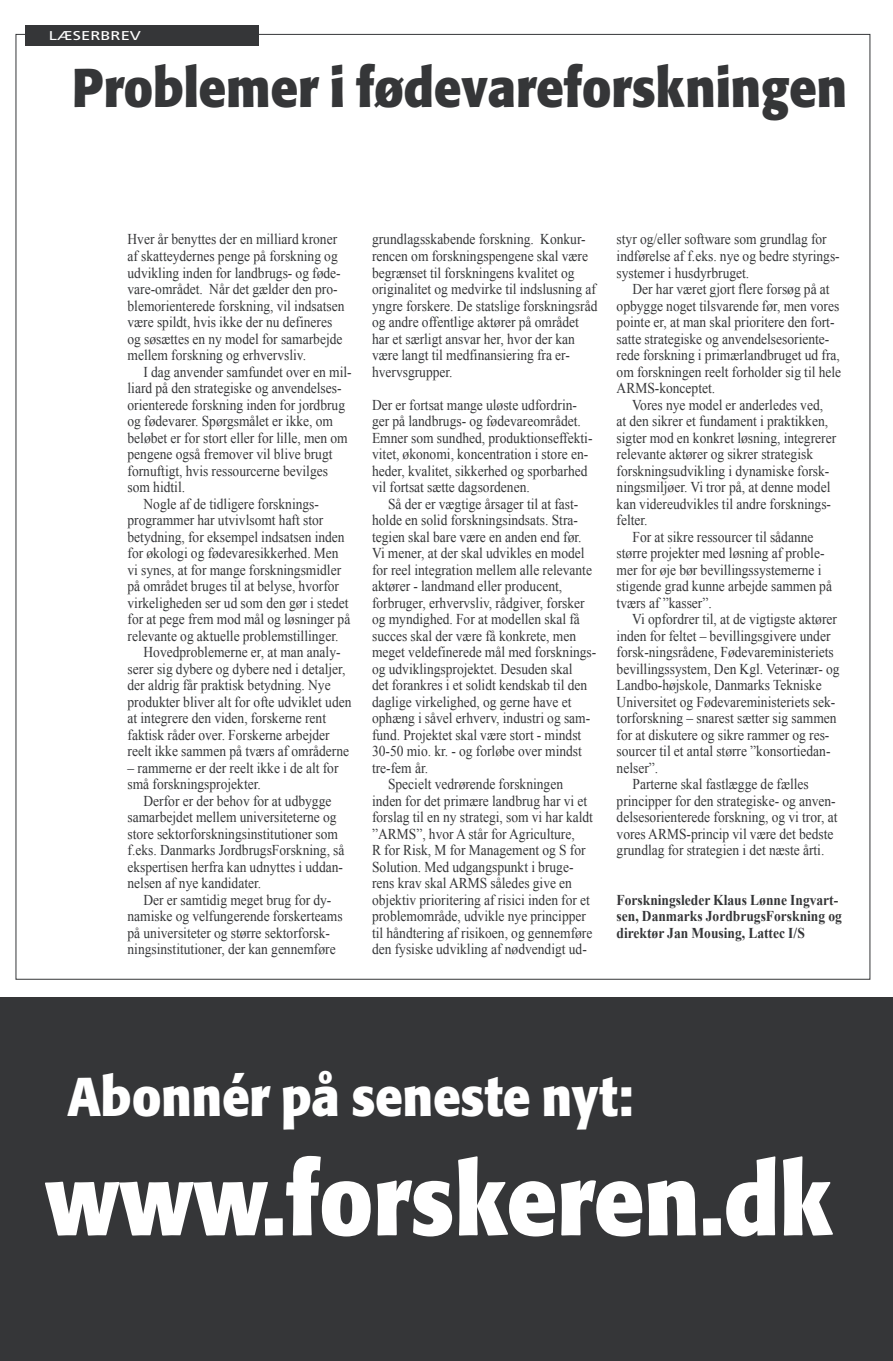
<style>
.page{position:relative;width:893px;height:1361px;background:#fff}
.page>*{position:absolute;margin:0;border:0;box-sizing:border-box;transform-origin:0 0}
.t1{font:700 99px "Formata";color:#fff;scale:.9 1}
.t2{font:700 54px "Formata";color:#353638;scale:.9 1}
.t3{font:700 54px "Formata";color:#fff;scale:.9 1}
.t4{font:15px/16.5px "Times New Roman";color:#353638;scale:.9 1}
.t5{font:700 15px/16.5px "Times New Roman";color:#353638;scale:.9 1}
.t6{font:12.75px "Frutiger";color:#fff;scale:1.3 1}
</style>
<div class="page">
<div style="left:26px;top:26px;width:233px;height:20px;background:#353638"></div>
<div style="left:0;top:996px;width:893px;height:365px;background:#353638"></div>
<p class="t6" style="left:49px;top:28px;width:72px">LÆSERBREV</p>
<h2 class="t2" style="left:72px;top:54px;width:863px">Problemer i fødevareforskningen</h2>
<p class="t4" style="left:128px;top:231px;width:243px">Hver år benyttes der en milliard kroner af skatteydernes penge på forskning og udvikling inden for landbrugs- og føde&shy;vare-området. Når det gælder den pro&shy;blemorienterede forskning, vil indsatsen være spildt, hvis ikke der nu defineres og søsættes en ny model for samarbejde mellem forskning og erhvervsliv.</p>
<p class="t4" style="left:144px;top:363px;width:233px">I dag anvender samfundet over en mil-</p>
<p class="t4" style="left:128px;top:379px;width:239px">liard på den strategiske og anvendelses-</p>
<p class="t4" style="left:128px;top:396px;width:243px">orienterede forskning inden for jordbrug</p>
<p class="t4" style="left:128px;top:412px;width:230px">og fødevarer. Spørgsmålet er ikke, om</p>
<p class="t4" style="left:128px;top:429px;width:246px">beløbet er for stort eller for lille, men om</p>
<p class="t4" style="left:128px;top:445px;width:229px">pengene også fremover vil blive brugt</p>
<p class="t4" style="left:128px;top:462px;width:224px">fornuftigt, hvis ressourcerne bevilges</p>
<p class="t4" style="left:128px;top:478px;width:65px">som hidtil.</p>
<p class="t4" style="left:144px;top:495px;width:197px">Nogle af de tidligere forsknings-</p>
<p class="t4" style="left:128px;top:511px;width:219px">programmer har utvivlsomt haft stor</p>
<p class="t4" style="left:128px;top:528px;width:243px">betydning, for eksempel indsatsen inden</p>
<p class="t4" style="left:128px;top:544px;width:236px">for økologi og fødevaresikkerhed. Men</p>
<p class="t4" style="left:128px;top:561px;width:239px">vi synes, at for mange forskningsmidler</p>
<p class="t4" style="left:128px;top:577px;width:237px">på området bruges til at belyse, hvorfor</p>
<p class="t4" style="left:128px;top:594px;width:247px">virkeligheden ser ud som den gør i stedet</p>
<p class="t4" style="left:128px;top:610px;width:249px">for at pege frem mod mål og løsninger på</p>
<p class="t4" style="left:128px;top:627px;width:236px">relevante og aktuelle problemstillinger.</p>
<p class="t4" style="left:144px;top:643px;width:220px">Hovedproblemerne er, at man analy-</p>
<p class="t4" style="left:128px;top:660px;width:244px">serer sig dybere og dybere ned i detaljer,</p>
<p class="t4" style="left:128px;top:676px;width:227px">der aldrig får praktisk betydning. Nye</p>
<p class="t4" style="left:128px;top:693px;width:250px">produkter bliver alt for ofte udviklet uden</p>
<p class="t4" style="left:128px;top:709px;width:222px">at integrere den viden, forskerne rent</p>
<p class="t4" style="left:128px;top:726px;width:226px">faktisk råder over. Forskerne arbejder</p>
<p class="t4" style="left:128px;top:742px;width:248px">reelt ikke sammen på tværs af områderne</p>
<p class="t4" style="left:128px;top:759px;width:236px">– rammerne er der reelt ikke i de alt for små forskningsprojekter.</p>
<p class="t4" style="left:128px;top:792px;width:243px;text-indent:16px">Derfor er der behov for at udbygge samarbejdet mellem universiteterne og store sektorforskningsinstitutioner som f.eks. Danmarks JordbrugsForskning, så ekspertisen herfra kan udnyttes i uddan&shy;nelsen af nye kandidater.</p>
<p class="t4" style="left:128px;top:891px;width:240px;text-indent:16px">Der er samtidig meget brug for dy&shy;namiske og velfungerende forskerteams på universiteter og større sektorforsk&shy;ningsinstitutioner, der kan gennemføre</p>
<p class="t4" style="left:372px;top:231px;width:252px">grundlagsskabende forskning. Konkur&shy;rencen om forskningspengene skal være begrænset til forskningens kvalitet og originalitet og medvirke til indslusning af yngre forskere. De statslige forskningsråd og andre offentlige aktører på området har et særligt ansvar her, hvor der kan være langt til medfinansiering fra er&shy;hvervsgrupper.</p>
<p class="t4" style="left:372px;top:396px;width:246px">Der er fortsat mange uløste udfordrin&shy;ger på landbrugs- og fødevareområdet.<br>Emner som sundhed, produktionseffekti&shy;vitet, økonomi, koncentration i store en&shy;heder, kvalitet, sikkerhed og sporbarhed vil fortsat sætte dagsordenen.</p>
<p class="t4" style="left:388px;top:495px;width:213px">Så der er vægtige årsager til at fast-</p>
<p class="t4" style="left:372px;top:511px;width:230px">holde en solid forskningsindsats. Stra-</p>
<p class="t4" style="left:372px;top:528px;width:234px">tegien skal bare være en anden end før.</p>
<p class="t4" style="left:372px;top:544px;width:238px">Vi mener, at der skal udvikles en model</p>
<p class="t4" style="left:372px;top:561px;width:246px">for reel integration mellem alle relevante</p>
<p class="t4" style="left:372px;top:577px;width:213px">aktører - landmand eller producent,</p>
<p class="t4" style="left:372px;top:594px;width:238px">forbruger, erhvervsliv, rådgiver, forsker</p>
<p class="t4" style="left:372px;top:610px;width:232px">og myndighed. For at modellen skal få</p>
<p class="t4" style="left:372px;top:627px;width:228px">succes skal der være få konkrete, men</p>
<p class="t4" style="left:372px;top:643px;width:251px">meget veldefinerede mål med forsknings-</p>
<p class="t4" style="left:372px;top:660px;width:224px">og udviklingsprojektet. Desuden skal</p>
<p class="t4" style="left:372px;top:676px;width:241px">det forankres i et solidt kendskab til den</p>
<p class="t4" style="left:372px;top:693px;width:223px">daglige virkelighed, og gerne have et</p>
<p class="t4" style="left:372px;top:709px;width:244px">ophæng i såvel erhverv, industri og sam-</p>
<p class="t4" style="left:372px;top:726px;width:234px">fund. Projektet skal være stort - mindst</p>
<p class="t4" style="left:372px;top:742px;width:235px">30-50 mio. kr. - og forløbe over mindst</p>
<p class="t4" style="left:372px;top:759px;width:64px">tre-fem år.</p>
<p class="t4" style="left:388px;top:775px;width:196px">Specielt vedrørende forskningen</p>
<p class="t4" style="left:372px;top:792px;width:241px">inden for det primære landbrug har vi et</p>
<p class="t4" style="left:372px;top:808px;width:247px">forslag til en ny strategi, som vi har kaldt</p>
<p class="t4" style="left:372px;top:825px;width:227px">”ARMS”, hvor A står for Agriculture,</p>
<p class="t4" style="left:372px;top:841px;width:239px">R for Risk, M for Management og S for</p>
<p class="t4" style="left:372px;top:858px;width:225px">Solution. Med udgangspunkt i bruge-</p>
<p class="t4" style="left:372px;top:874px;width:224px">rens krav skal ARMS således give en</p>
<p class="t4" style="left:372px;top:891px;width:244px">objektiv prioritering af risici inden for et</p>
<p class="t4" style="left:372px;top:907px;width:239px">problemområde, udvikle nye principper</p>
<p class="t4" style="left:372px;top:924px;width:246px">til håndtering af risikoen, og gennemføre</p>
<p class="t4" style="left:372px;top:940px;width:240px">den fysiske udvikling af nødvendigt ud-</p>
<p class="t4" style="left:617px;top:231px;width:249px">styr og/eller software som grundlag for indførelse af f.eks. nye og bedre styrings&shy;systemer i husdyrbruget.</p>
<p class="t4" style="left:617px;top:280px;width:251px;text-indent:16px">Der har været gjort flere forsøg på at opbygge noget tilsvarende før, men vores pointe er, at man skal prioritere den fort&shy;satte strategiske og anvendelsesoriente&shy;rede forskning i primærlandbruget ud fra, om forskningen reelt forholder sig til hele ARMS-konceptet.</p>
<p class="t4" style="left:632px;top:396px;width:214px">Vores nye model er anderledes ved,</p>
<p class="t4" style="left:617px;top:412px;width:237px">at den sikrer et fundament i praktikken,</p>
<p class="t4" style="left:617px;top:429px;width:245px">sigter mod en konkret løsning, integrerer</p>
<p class="t4" style="left:617px;top:445px;width:220px">relevante aktører og sikrer strategisk</p>
<p class="t4" style="left:617px;top:462px;width:238px">forskningsudvikling i dynamiske forsk-</p>
<p class="t4" style="left:617px;top:478px;width:239px">ningsmiljøer. Vi tror på, at denne model</p>
<p class="t4" style="left:617px;top:495px;width:240px">kan videreudvikles til andre forsknings-</p>
<p class="t4" style="left:617px;top:511px;width:36px">felter.</p>
<p class="t4" style="left:632px;top:528px;width:203px">For at sikre ressourcer til sådanne</p>
<p class="t4" style="left:617px;top:544px;width:233px">større projekter med løsning af proble-</p>
<p class="t4" style="left:617px;top:561px;width:229px">mer for øje bør bevillingssystemerne i</p>
<p class="t4" style="left:617px;top:577px;width:241px">stigende grad kunne arbejde sammen på</p>
<p class="t4" style="left:617px;top:594px;width:107px">tværs af ”kasser”.</p>
<p class="t4" style="left:632px;top:610px;width:229px">Vi opfordrer til, at de vigtigste aktører</p>
<p class="t4" style="left:617px;top:627px;width:239px">inden for feltet – bevillingsgivere under</p>
<p class="t4" style="left:617px;top:643px;width:243px">forsk-ningsrådene, Fødevareministeriets</p>
<p class="t4" style="left:617px;top:660px;width:249px">bevillingssystem, Den Kgl. Veterinær- og</p>
<p class="t4" style="left:617px;top:676px;width:229px">Landbo-højskole, Danmarks Tekniske</p>
<p class="t4" style="left:617px;top:693px;width:245px">Universitet og Fødevareministeriets sek-</p>
<p class="t4" style="left:617px;top:709px;width:246px">torforskning – snarest sætter sig sammen</p>
<p class="t4" style="left:617px;top:726px;width:238px">for at diskutere og sikre rammer og res-</p>
<p class="t4" style="left:617px;top:742px;width:239px">sourcer til et antal større ”konsortiedan-</p>
<p class="t4" style="left:617px;top:759px;width:48px">nelser”.</p>
<p class="t4" style="left:632px;top:775px;width:197px">Parterne skal fastlægge de fælles</p>
<p class="t4" style="left:617px;top:792px;width:245px">principper for den strategiske- og anven-</p>
<p class="t4" style="left:617px;top:808px;width:247px">delsesorienterede forskning, og vi tror, at</p>
<p class="t4" style="left:617px;top:825px;width:243px">vores ARMS-princip vil være det bedste</p>
<p class="t4" style="left:617px;top:841px;width:232px">grundlag for strategien i det næste årti.</p>
<p class="t5" style="left:617px;top:891px;width:252px">Forskningsleder Klaus Lønne Ingvart&shy;sen, Danmarks JordbrugsForskning og direktør Jan Mousing, Lattec I/S</p>
<h2 class="t3" style="left:67px;top:1063px;width:630px">Abonnér på seneste nyt:</h2>
<h1 class="t1" style="left:45px;top:1138px;width:878px">www.forskeren.dk</h1>
</div>
